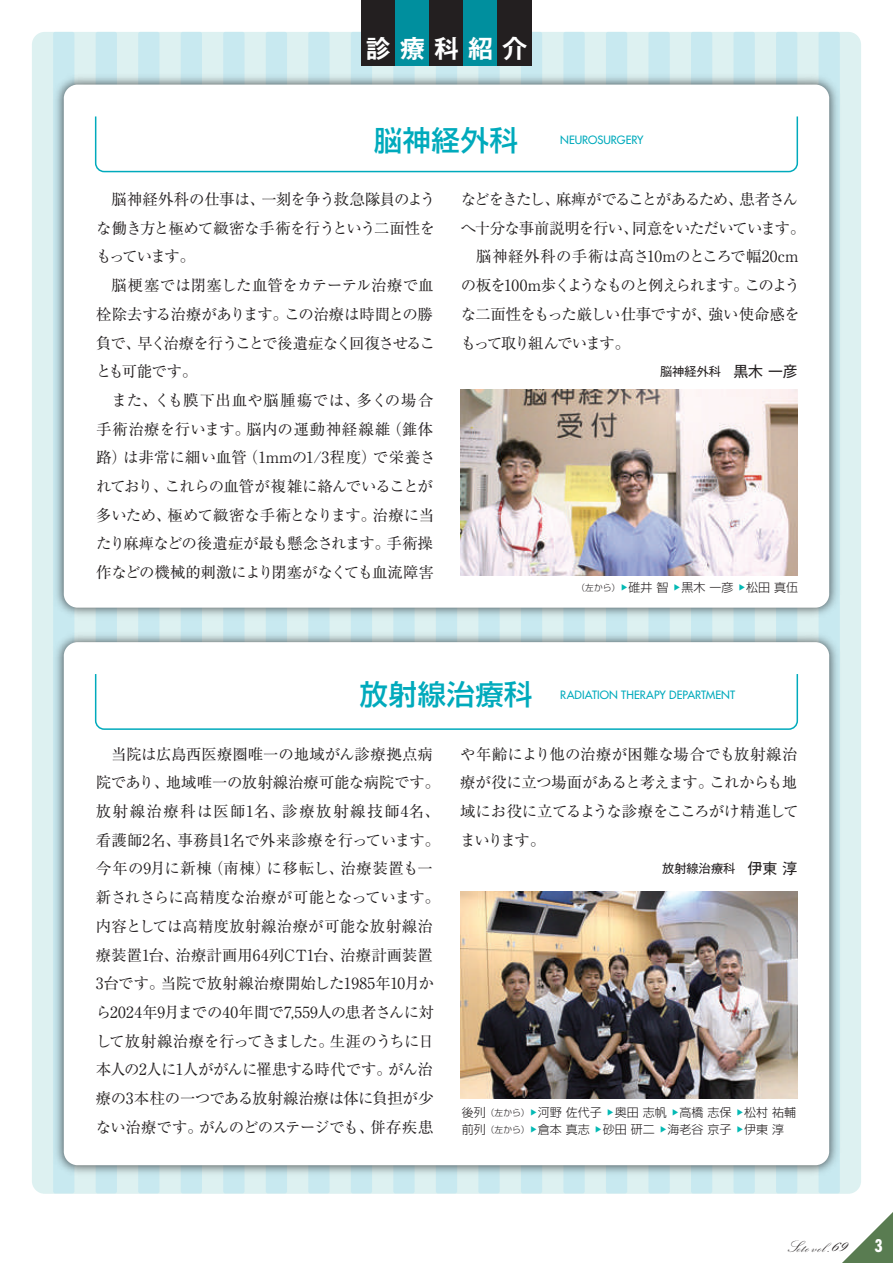
<style>
.page{position:relative;width:893px;height:1263px;background:#fff}
.page>*{position:absolute;margin:0;border:0;box-sizing:border-box;transform-origin:0 0}
.t1{font:500 28.2px "Shin Go Pro";letter-spacing:.025em;color:#00aabc}
.t2{font:700 25.05px "Gothic MB101 Pro De";letter-spacing:.36em;color:#fff}
.t3{font:700 16.2px "Quill Script SSK";letter-spacing:.03em;color:#231f20}
.t4{font:15.45px/28.7px "Ryumin Pro";letter-spacing:-.025em;color:#231f20;text-align:justify}
.t5{font:15.45px "Ryumin Pro";letter-spacing:-.1em;color:#231f20}
.t6{font:15.45px "Ryumin Pro";letter-spacing:-.095em;color:#231f20}
.t7{font:15.45px "Ryumin Pro";letter-spacing:-.055em;color:#231f20}
.t8{font:15.45px "Ryumin Pro";letter-spacing:.01em;color:#231f20}
.t9{font:15.45px "Ryumin Pro";letter-spacing:-.105em;color:#231f20}
.t10{font:12.15px "Gothic MB101 Pro";color:#231f20}
.t11{font:300 12px/16.5px "Shin Go Pro";color:#231f20}
.t12{font:11.1px "Futura";letter-spacing:.005em;color:#00aabc}
.s1{font-size:14.85px}
.s2{font-size:8.7px}
.s3{font-size:23.7px}
.s4{font-family:"Futura";font-stretch:condensed;font-size:16.95px;color:#fff}
</style>
<div class="page">
<div style="left:32px;top:32px;width:829px;height:1162px;background:#ddf1f1;border-radius:13px"></div>
<div style="left:436px;top:32px;width:21px;height:1161px;background:#c8e9f0;border-radius:2px"></div>
<div style="left:393px;top:32px;width:22px;height:1161px;background:#c8e9f0;border-radius:2px"></div>
<div style="left:351px;top:32px;width:21px;height:1161px;background:#c8e9f0;border-radius:2px"></div>
<div style="left:308px;top:32px;width:22px;height:1161px;background:#c8e9f0;border-radius:2px"></div>
<div style="left:266px;top:32px;width:21px;height:1161px;background:#c8e9f0;border-radius:2px"></div>
<div style="left:223px;top:32px;width:21px;height:1161px;background:#c8e9f0;border-radius:2px"></div>
<div style="left:181px;top:32px;width:21px;height:1161px;background:#c8e9f0;border-radius:2px"></div>
<div style="left:138px;top:32px;width:21px;height:1161px;background:#c8e9f0;border-radius:2px"></div>
<div style="left:96px;top:32px;width:21px;height:1161px;background:#c8e9f0;border-radius:2px"></div>
<div style="left:53px;top:32px;width:21px;height:1161px;background:#c8e9f0;border-radius:2px"></div>
<div style="left:478px;top:32px;width:22px;height:1161px;background:#c8e9f0;border-radius:2px"></div>
<div style="left:521px;top:32px;width:21px;height:1161px;background:#c8e9f0;border-radius:2px"></div>
<div style="left:563px;top:32px;width:22px;height:1161px;background:#c8e9f0;border-radius:2px"></div>
<div style="left:606px;top:32px;width:21px;height:1161px;background:#c8e9f0;border-radius:2px"></div>
<div style="left:648px;top:32px;width:22px;height:1161px;background:#c8e9f0;border-radius:2px"></div>
<div style="left:691px;top:32px;width:21px;height:1161px;background:#c8e9f0;border-radius:2px"></div>
<div style="left:733px;top:32px;width:22px;height:1161px;background:#c8e9f0;border-radius:2px"></div>
<div style="left:776px;top:32px;width:21px;height:1161px;background:#c8e9f0;border-radius:2px"></div>
<div style="left:819px;top:32px;width:21px;height:1161px;background:#c8e9f0;border-radius:2px"></div>
<img style="left:56px;top:71px;width:781px;height:551px">
<div style="left:64px;top:85px;width:765px;height:523px;background:#fff;border-radius:14px"></div>
<svg style="left:94px;top:116px;width:705px;height:57px"></svg>
<img style="left:56px;top:628px;width:781px;height:551px">
<div style="left:64px;top:642px;width:765px;height:523px;background:#fff;border-radius:14px"></div>
<svg style="left:94px;top:674px;width:705px;height:56px"></svg>
<div style="left:361px;top:0;width:34px;height:66px;background:#231f20"></div>
<div style="left:395px;top:0;width:34px;height:66px;background:#008f9e"></div>
<div style="left:429px;top:0;width:34px;height:66px;background:#231f20"></div>
<div style="left:463px;top:0;width:34px;height:66px;background:#008f9e"></div>
<div style="left:497px;top:0;width:34px;height:66px;background:#231f20"></div>
<img style="left:461px;top:390px;width:337px;height:186px">
<img style="left:461px;top:892px;width:337px;height:206px">
<svg style="left:842px;top:1212px;width:51px;height:51px"></svg>
<h2 class="t2" style="left:366px;top:27px;width:163px">診療科紹介</h2>
<h1 class="t1" style="left:374px;top:117px;width:145px">脳神経外科</h1>
<p class="t12" style="left:560px;top:133px;width:85px">NEUROSURGERY</p>
<p class="t4" style="left:96px;top:184px;width:341px;text-indent:15px">脳神経外科の仕事は、一刻を争う救急隊員のような働き方と極めて緻密な手術を行うという二面性をもっています。</p>
<p class="t4" style="left:96px;top:270px;width:341px;text-align:left;text-indent:15px">脳梗塞では閉塞した血管をカテーテル治療で血栓除去する治療があります。この治療は時間との勝負で、早く治療を行うことで後遺症なく回復させることも可能です。</p>
<p class="t4" style="left:96px;top:385px;width:340px;text-align:left;text-indent:15px">また、くも膜下出血や脳腫瘍では、多くの場合手術治療を行います。脳内の運動神経線維（錐体路）は非常に細い血管（1mmの1/3程度）で栄養されており、これらの血管が複雑に絡んでいることが多いため、極めて緻密な手術となります。治療に当たり麻痺などの後遺症が最も懸念されます。手術操作などの機械的刺激により閉塞がなくても血流障害</p>
<p class="t6" style="left:461px;top:187px;width:339px">などをきたし、麻痺がでることがあるため、患者さん</p>
<p class="t7" style="left:461px;top:216px;width:346px">へ十分な事前説明を行い、同意をいただいています。</p>
<p class="t8" style="left:476px;top:244px;width:324px">脳神経外科の手術は高さ10mのところで幅20cm</p>
<p class="t5" style="left:461px;top:273px;width:341px">の板を100m歩くようなものと例えられます。このよう</p>
<p class="t4" style="left:461px;top:299px;width:340px">な二面性をもった厳しい仕事ですが、強い使命感を</p>
<p class="t9" style="left:461px;top:331px;width:171px">もって取り組んでいます。</p>
<p class="t10" style="left:660px;top:361px;width:139px">脳神経外科　<span class="s1">黒木 一彦</span></p>
<p class="t11" style="left:577px;top:578px;width:223px"><span class="s2">（左から）</span><sup>▶</sup>碓井 智 <sup>▶</sup>黒木 一彦 <sup>▶</sup>松田 真伍</p>
<h1 class="t1" style="left:360px;top:671px;width:174px">放射線治療科</h1>
<p class="t12" style="left:560px;top:688px;width:176px">RADIATION THERAPY DEPARTMENT</p>
<p class="t4" style="left:96px;top:738px;width:346px;text-align:center">当院は広島西医療圏唯一の地域がん診療拠点病<br>院であり、地域唯一の放射線治療可能な病院です。放射線治療科は医師1名、診療放射線技師4名、看護師2名、事務員1名で外来診療を行っています。今年の9月に新棟（南棟）に移転し、治療装置も一新されさらに高精度な治療が可能となっています。内容としては高精度放射線治療が可能な放射線治療装置1台、治療計画用64列CT1台、治療計画装置<br>3台です。当院で放射線治療開始した1985年10月から2024年9月までの40年間で7,559人の患者さんに対して放射線治療を行ってきました。生涯のうちに日本人の2人に1人ががんに罹患する時代です。がん治療の3本柱の一つである放射線治療は体に負担が少ない治療です。がんのどのステージでも、併存疾患</p>
<p class="t4" style="left:460px;top:738px;width:340px">や年齢により他の治療が困難な場合でも放射線治療が役に立つ場面があると考えます。これからも地域にお役に立てるような診療をこころがけ精進してまいります。</p>
<p class="t10" style="left:662px;top:859px;width:137px">放射線治療科　<span class="s1">伊東 淳</span></p>
<p class="t11" style="left:462px;top:1103px;width:336px">後列<span class="s2">（左から）</span><sup>▶</sup>河野 佐代子 <sup>▶</sup>奥田 志帆 <sup>▶</sup>高橋 志保 <sup>▶</sup>松村 祐輔前列<span class="s2">（左から）</span><sup>▶</sup>倉本 真志 <sup>▶</sup>砂田 研二 <sup>▶</sup>海老谷 京子 <sup>▶</sup>伊東 淳</p>
<p class="t3" style="left:787px;top:1238px;width:97px">Seto vol.<span class="s3">69</span> <span class="s4">3</span></p>
</div>
